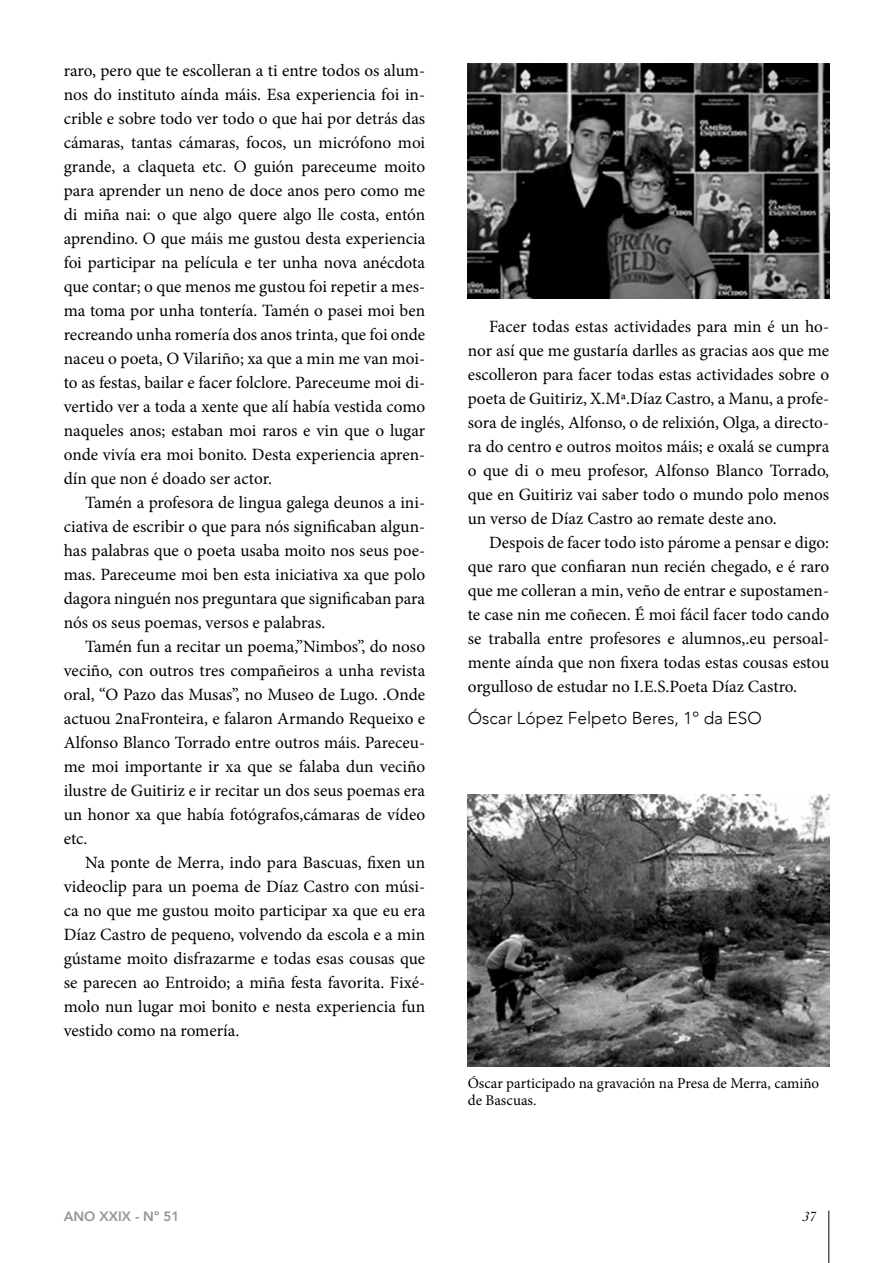
<style>
.page{position:relative;width:893px;height:1263px;background:#fff}
.page>*{position:absolute;margin:0;border:0;box-sizing:border-box;transform-origin:0 0}
.t1{font:17.25px/24px "Minion Pro";color:#000;text-align:justify}
.t2{font:300 17.25px "Avenir";color:#000}
.t3{font:15px/17.2px "Minion Pro";color:#000}
.t4{font:800 13.5px "Avenir";color:#939598}
.t5{font:13.5px "Dutch 766 BT Italic A";color:#000}
</style>
<div class="page">
<hr style="left:828px;top:1211px;width:1px;height:52px;background:#000">
<img style="left:468px;top:64px;width:361px;height:235px">
<img style="left:468px;top:794px;width:361px;height:272px">
<p class="t1" style="left:64px;top:59px;width:363px">raro, pero que te escolleran a ti entre todos os alum&shy;nos do instituto aínda máis. Esa experiencia foi in&shy;crible e sobre todo ver todo o que hai por detrás das cámaras, tantas cámaras, focos, un micrófono moi grande, a claqueta etc. O guión pareceume moito para aprender un neno de doce anos pero como me di miña nai: o que algo quere algo lle costa, entón aprendino. O que máis me gustou desta experiencia foi participar na película e ter unha nova anécdota que contar; o que menos me gustou foi repetir a mes&shy;ma toma por unha tontería. Tamén o pasei moi ben recreando unha romería dos anos trinta, que foi onde naceu o poeta, O Vilariño; xa que a min me van moi&shy;to as festas, bailar e facer folclore. Pareceume moi di&shy;vertido ver a toda a xente que alí había vestida como naqueles anos; estaban moi raros e vin que o lugar onde vivía era moi bonito. Desta experiencia apren&shy;dín que non é doado ser actor.</p>
<p class="t1" style="left:64px;top:491px;width:363px;text-indent:21px">Tamén a profesora de lingua galega deunos a ini&shy;ciativa de escribir o que para nós significaban algun&shy;has palabras que o poeta usaba moito nos seus poe&shy;mas. Pareceume moi ben esta iniciativa xa que polo dagora ninguén nos preguntara que significaban para nós os seus poemas, versos e palabras.</p>
<p class="t1" style="left:64px;top:635px;width:363px;text-indent:21px">Tamén fun a recitar un poema,”Nimbos”, do noso veciño, con outros tres compañeiros a unha revista oral, “O Pazo das Musas”, no Museo de Lugo. .Onde actuou 2naFronteira, e falaron Armando Requeixo e Alfonso Blanco Torrado entre outros máis. Pareceu&shy;me moi importante ir xa que se falaba dun veciño ilustre de Guitiriz e ir recitar un dos seus poemas era un honor xa que había fotógrafos,cámaras de vídeo etc.</p>
<p class="t1" style="left:64px;top:851px;width:363px;text-indent:21px">Na ponte de Merra, indo para Bascuas, fixen un videoclip para un poema de Díaz Castro con músi&shy;ca no que me gustou moito participar xa que eu era Díaz Castro de pequeno, volvendo da escola e a min gústame moito disfrazarme e todas esas cousas que se parecen ao Entroido; a miña festa favorita. Fixé&shy;molo nun lugar moi bonito e nesta experiencia fun vestido como na romería.</p>
<p class="t1" style="left:468px;top:315px;width:363px;text-indent:21px">Facer todas estas actividades para min é un ho&shy;nor así que me gustaría darlles as gracias aos que me escolleron para facer todas estas actividades sobre o poeta de Guitiriz, X.Mª.Díaz Castro, a Manu, a profe&shy;sora de inglés, Alfonso, o de relixión, Olga, a directo&shy;ra do centro e outros moitos máis; e oxalá se cumpra o que di o meu profesor, Alfonso Blanco Torrado, que en Guitiriz vai saber todo o mundo polo menos un verso de Díaz Castro ao remate deste ano.</p>
<p class="t1" style="left:468px;top:530px;width:363px;text-indent:21px">Despois de facer todo isto párome a pensar e digo: que raro que confiaran nun recién chegado, e é raro que me colleran a min, veño de entrar e supostamen&shy;te case nin me coñecen. É moi fácil facer todo cando se traballa entre profesores e alumnos,.eu persoal&shy;mente aínda que non fixera todas estas cousas estou orgulloso de estudar no I.E.S.Poeta Díaz Castro.</p>
<p class="t2" style="left:468px;top:708px;width:283px">Óscar López Felpeto Beres, 1º da Eso</p>
<p class="t3" style="left:468px;top:1074px;width:353px">Óscar participado na gravación na Presa de Merra, camiño de Bascuas.</p>
<p class="t4" style="left:64px;top:1205px;width:117px">ANO XXIX - Nº 51</p>
<p class="t5" style="left:803px;top:1208px;width:15px">37</p>
</div>
